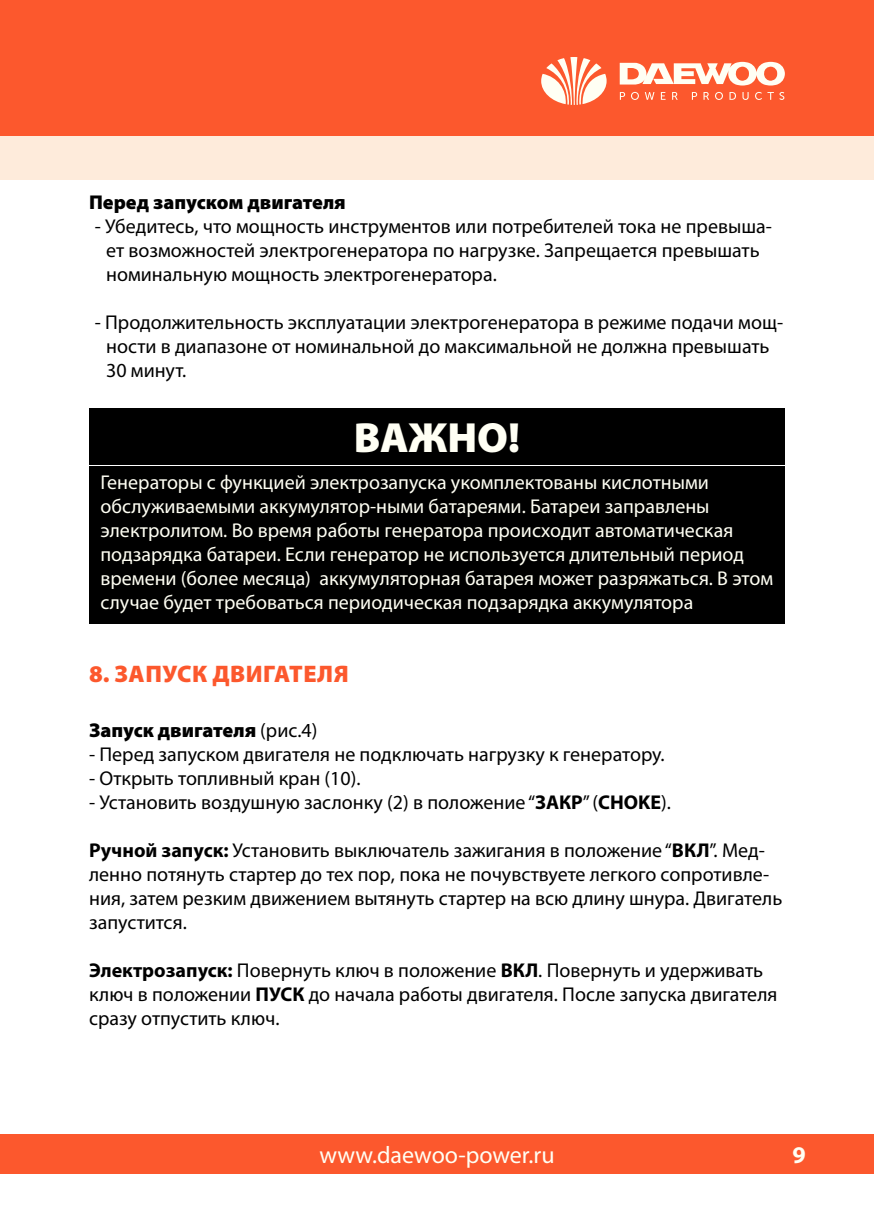
<style>
.page{position:relative;width:874px;height:1225px;background:#fff}
.page>*{position:absolute;margin:0;border:0;box-sizing:border-box;transform-origin:0 0}
.t1{font:900 42.4px "Myriad Pro";color:#fffff4}
.t2{font:24px "Myriad Pro";color:#fffff4}
.t3{font:900 24px "Myriad Pro";letter-spacing:.02em;color:#fc582d}
.t4{font:700 24px "Myriad Pro";color:#fffff4}
.t5{font:20px/24px "Myriad Pro";color:#000}
.t6{font:20px/24px "Myriad Pro";color:#fffff4}
.t7{font:900 20px "Myriad Pro";color:#000}
.s1{font-weight:400}
.s2{font-weight:700}
</style>
<div class="page">
<div style="left:0;top:0;width:873px;height:136px;background:#fc582d"></div>
<svg style="left:541px;top:57px;width:65px;height:48px"></svg>
<svg style="left:619px;top:62px;width:165px;height:24px"></svg>
<svg style="left:619px;top:92px;width:5px;height:8px"></svg>
<svg style="left:631px;top:92px;width:7px;height:8px"></svg>
<svg style="left:644px;top:92px;width:10px;height:8px"></svg>
<svg style="left:660px;top:92px;width:5px;height:8px"></svg>
<svg style="left:672px;top:92px;width:5px;height:8px"></svg>
<svg style="left:691px;top:92px;width:5px;height:8px"></svg>
<svg style="left:703px;top:92px;width:5px;height:8px"></svg>
<svg style="left:715px;top:92px;width:7px;height:8px"></svg>
<svg style="left:729px;top:92px;width:6px;height:8px"></svg>
<svg style="left:742px;top:92px;width:6px;height:8px"></svg>
<svg style="left:755px;top:92px;width:6px;height:8px"></svg>
<svg style="left:767px;top:92px;width:6px;height:8px"></svg>
<svg style="left:779px;top:92px;width:5px;height:8px"></svg>
<div style="left:0;top:1134px;width:873px;height:40px;background:#fc582d"></div>
<div style="left:89px;top:466px;width:695px;height:158px;background:#000"></div>
<div style="left:89px;top:408px;width:695px;height:56px;background:#000"></div>
<div style="left:0;top:136px;width:873px;height:44px;background:#feebdb"></div>
<p class="t7" style="left:89px;top:192px;width:258px">Перед запуском двигателя</p>
<p class="t5" style="left:106px;top:215px;width:667px;text-indent:-11px">- Убедитесь, что мощность инструментов или потребителей тока не превыша&shy;ет возможностей электрогенератора по нагрузке. Запрещается превышать номинальную мощность электрогенератора.</p>
<p class="t5" style="left:106px;top:311px;width:678px;text-indent:-11px">- Продолжительность эксплуатации электрогенератора в режиме подачи мощ&shy;ности в диапазоне от номинальной до максимальной не должна превышать<br>30 минут.</p>
<h1 class="t1" style="left:353px;top:417px;width:168px">ВАЖНО!</h1>
<p class="t6" style="left:100px;top:471px;width:673px">Генераторы с функцией электрозапуска укомплектованы кислотными обслуживаемыми аккумулятор-ными батареями. Батареи заправлены электролитом. Во время работы генератора происходит автоматическая подзарядка батареи. Если генератор не используется длительный период времени (более месяца) аккумуляторная батарея может разряжаться. В этом случае будет требоваться периодическая подзарядка аккумулятора</p>
<p class="t3" style="left:89px;top:662px;width:261px">8. ЗАПУСК ДВИГАТЕЛЯ</p>
<p class="t7" style="left:89px;top:720px;width:230px">Запуск двигателя <span class="s1">(рис.4)</span></p>
<p class="t5" style="left:89px;top:743px;width:577px">- Перед запуском двигателя не подключать нагрузку к генератору.</p>
<p class="t5" style="left:89px;top:767px;width:273px">- Открыть топливный кран (10).</p>
<p class="t5" style="left:89px;top:791px;width:583px">- Установить воздушную заслонку (2) в положение “<span class="s2">ЗАКР</span>” (<span class="s2">CHOKE</span>).</p>
<p class="t5" style="left:89px;top:839px;width:694px"><span class="s2">Ручной запуск:</span> Установить выключатель зажигания в положение “<span class="s2">ВКЛ</span>”. Мед&shy;ленно потянуть стартер до тех пор, пока не почувствуете легкого сопротивле&shy;ния, затем резким движением вытянуть стартер на всю длину шнура. Двигатель запустится.</p>
<p class="t5" style="left:89px;top:959px;width:689px"><span class="s2">Электрозапуск:</span> Повернуть ключ в положение <span class="s2">ВКЛ</span>. Повернуть и удерживать ключ в положении <span class="s2">ПУСК</span> до начала работы двигателя. После запуска двигателя сразу отпустить ключ.</p>
<p class="t2" style="left:319px;top:1143px;width:236px">www.daewoo-power.ru</p>
<p class="t4" style="left:792px;top:1146px;width:15px">9</p>
</div>
